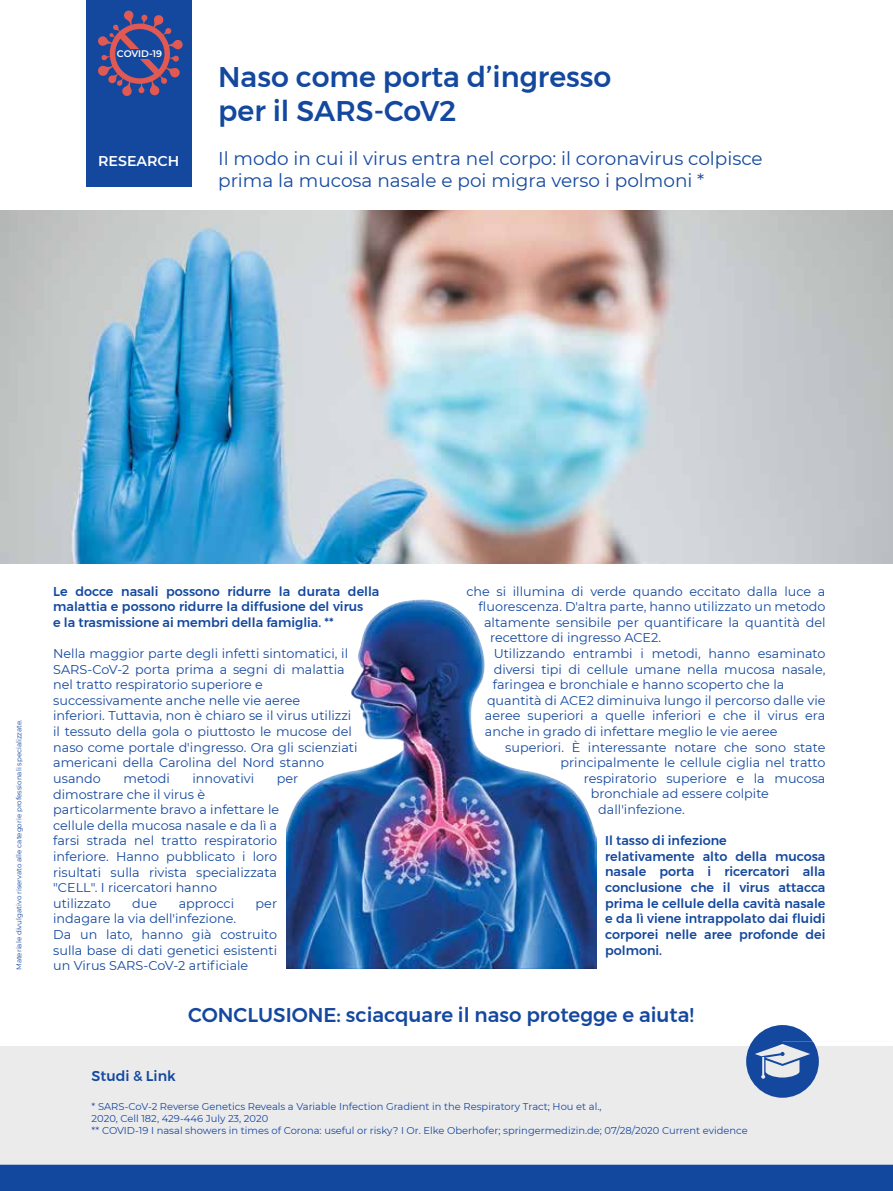
<style>
.page{position:relative;width:893px;height:1191px;background:#fff}
.page>*{position:absolute;margin:0;border:0;box-sizing:border-box;transform-origin:0 0}
.t1{font:500 28.35px/34px "Montserrat";color:#14489f}
.t2{font:500 19.8px "Montserrat";color:#14489f}
.t3{font:18.45px/22px "Montserrat";color:#14489f}
.t4{font:500 14.25px "Montserrat";color:#14489f}
.t5{font:600 14.25px "Montserrat";color:#fff}
.t6{font:12.75px/15.6px "Montserrat";color:#14489f}
.t7{font:500 12.75px/15.6px "Montserrat";color:#14489f}
.t8{font:9.9px/11.9px "Montserrat";color:#14489f}
.t9{font:600 9.45px "Montserrat";letter-spacing:-.015em;color:#fff}
.t10{font:7.05px "Montserrat";color:#14489f}
</style>
<div class="page">
<div style="left:86px;top:0;width:105px;height:187px;background:#14489f"></div>
<svg style="left:98px;top:10px;width:85px;height:86px"></svg>
<div style="left:116px;top:49px;width:47px;height:10px;background:#14489f"></div>
<div style="left:0;top:1046px;width:893px;height:145px;background:#ebebec"></div>
<img style="left:0;top:211px;width:893px;height:352px">
<svg style="left:746px;top:1025px;width:73px;height:72px"></svg>
<img style="left:286px;top:599px;width:310px;height:369px">
<div style="left:0;top:1164px;width:893px;height:27px;background:#12499e"></div>
<p class="t9" style="left:117px;top:47px;width:47px">COVID-19</p>
<p class="t5" style="left:98px;top:151px;width:83px">RESEARCH</p>
<h1 class="t1" style="left:218px;top:60px;width:395px">Naso come porta d’ingresso per il SARS-CoV2</h1>
<h3 class="t3" style="left:218px;top:147px;width:546px">Il modo in cui il virus entra nel corpo: il coronavirus colpisce prima la mucosa nasale e poi migra verso i polmoni *</h3>
<p class="t10" style="left:14px;top:970px;width:252px;rotate:-90deg">Materiale divulgativo riservato alle categorie professionali specializzate.</p>
<p class="t7" style="left:53px;top:583px;width:328px">Le docce nasali possono ridurre la durata della malattia e possono ridurre la diffusione del virus<br>e la trasmissione ai membri della famiglia. **</p>
<p class="t6" style="left:53px;top:645px;width:306px">Nella maggior parte degli infetti sintomatici, il SARS-CoV-2 porta prima a segni di malattia nel tratto respiratorio superiore e successivamente anche nelle vie aeree<br>inferiori. Tuttavia, non è chiaro se il virus utilizzi il tessuto della gola o piuttosto le mucose del naso come portale d'ingresso. Ora gli scienziati americani della Carolina del Nord stanno usando</p>
<p class="t6" style="left:124px;top:770px;width:48px">metodi</p>
<p class="t6" style="left:192px;top:770px;width:63px">innovativi</p>
<p class="t6" style="left:277px;top:770px;width:23px">per</p>
<p class="t6" style="left:53px;top:785px;width:227px">dimostrare che il virus è particolarmente bravo a infettare le cellule della mucosa nasale e da lì a farsi strada nel tratto respiratorio inferiore. Hanno pubblicato i loro risultati sulla rivista specializzata "CELL". I ricercatori hanno<br>utilizzato</p>
<p class="t6" style="left:132px;top:895px;width:26px">due</p>
<p class="t6" style="left:179px;top:895px;width:57px">approcci</p>
<p class="t6" style="left:256px;top:895px;width:23px">per</p>
<p class="t6" style="left:53px;top:910px;width:225px">indagare la via dell'infezione.<br>Da un lato, hanno già costruito sulla base di dati genetici esistenti un Virus SARS-CoV-2 artificiale</p>
<p class="t6" style="left:466px;top:583px;width:361px">che si illumina di verde quando eccitato dalla luce a</p>
<p class="t6" style="left:479px;top:598px;width:348px">fluorescenza. D'altra parte, hanno utilizzato un metodo</p>
<p class="t6" style="left:484px;top:614px;width:343px">altamente sensibile per quantificare la quantità del</p>
<p class="t6" style="left:490px;top:629px;width:172px">recettore di ingresso ACE2.</p>
<p class="t6" style="left:494px;top:645px;width:333px">Utilizzando entrambi i metodi, hanno esaminato</p>
<p class="t6" style="left:494px;top:661px;width:333px">diversi tipi di cellule umane nella mucosa nasale,</p>
<p class="t6" style="left:493px;top:676px;width:293px">faringea e bronchiale e hanno scoperto che la</p>
<p class="t6" style="left:487px;top:692px;width:340px">quantità di ACE2 diminuiva lungo il percorso dalle vie</p>
<p class="t6" style="left:485px;top:707px;width:342px">aeree superiori a quelle inferiori e che il virus era</p>
<p class="t6" style="left:485px;top:723px;width:294px">anche in grado di infettare meglio le vie aeree</p>
<p class="t6" style="left:505px;top:739px;width:322px">superiori. È interessante notare che sono state</p>
<p class="t6" style="left:561px;top:754px;width:266px">principalmente le cellule ciglia nel tratto</p>
<p class="t6" style="left:584px;top:770px;width:243px">respiratorio superiore e la mucosa</p>
<p class="t6" style="left:591px;top:785px;width:180px">bronchiale ad essere colpite</p>
<p class="t6" style="left:598px;top:801px;width:88px">dall'infezione.</p>
<p class="t7" style="left:605px;top:833px;width:222px">Il tasso di infezione<br>relativamente alto della mucosa nasale porta i ricercatori alla conclusione che il virus attacca prima le cellule della cavità nasale e da lì viene intrappolato dai fluidi corporei nelle aree profonde dei polmoni.</p>
<h2 class="t2" style="left:188px;top:999px;width:507px">CONCLUSIONE: sciacquare il naso protegge e aiuta!</h2>
<p class="t4" style="left:92px;top:1065px;width:86px">Studi &amp; Link</p>
<p class="t8" style="left:92px;top:1100px;width:658px">* SARS-CoV-2 Reverse Genetics Reveals a Variable Infection Gradient in the Respiratory Tract; Hou et al.,<br>2020, Cell 182, 429-446 July 23, 2020<br>** COVID-19 I nasal showers in times of Corona: useful or risky? I Or. Elke Oberhofer; springermedizin.de; 07/28/2020 Current evidence</p>
</div>
